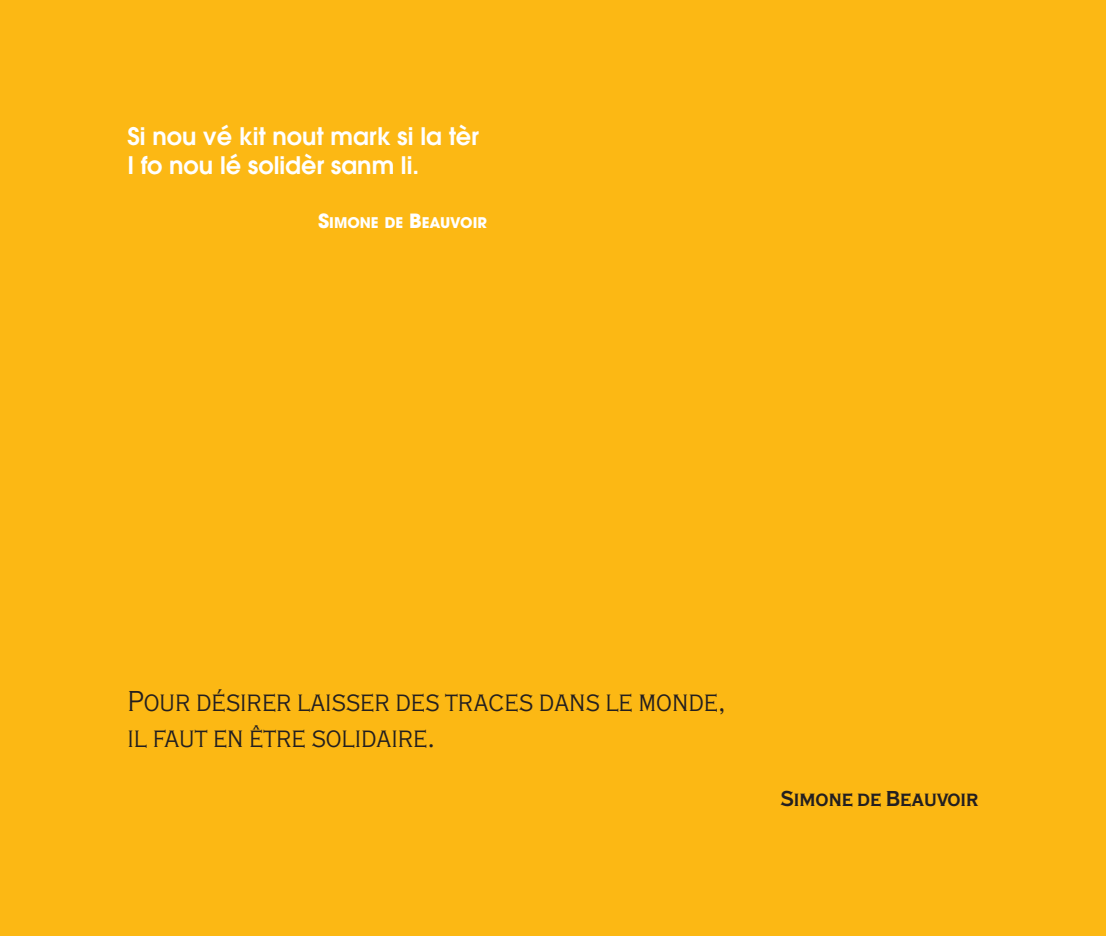
<style>
.page{position:relative;width:1106px;height:936px;background:#fff}
.page>*{position:absolute;margin:0;border:0;box-sizing:border-box;transform-origin:0 0}
.t1{font:300 condensed 30px/36px "Copperplate T";color:#231f20}
.t2{font:600 24px/28.8px "Avant Garde";color:#fff}
.t3{font:700 condensed 22.5px "Copperplate T";color:#231f20}
.t4{font:700 14.7px "Avant Garde";color:#fff}
.s1{font-size:19.5px}
</style>
<div class="page">
<div style="left:0;top:0;width:1105px;height:935px;background:#fcb814"></div>
<p class="t2" style="left:127px;top:124px;width:353px">Si nou vé kit nout mark si la tèr<br>I fo nou lé solidèr sanm li.</p>
<p class="t4" style="left:318px;top:217px;width:170px"><span class="s1">S</span>IMONE DE <span class="s1">B</span>EAUVOIR</p>
<p class="t1" style="left:127px;top:682px;width:599px">Pour désirer laisser des traces dans le monde, il faut en être solidaire.</p>
<p class="t3" style="left:780px;top:784px;width:200px">Simone de Beauvoir</p>
</div>
